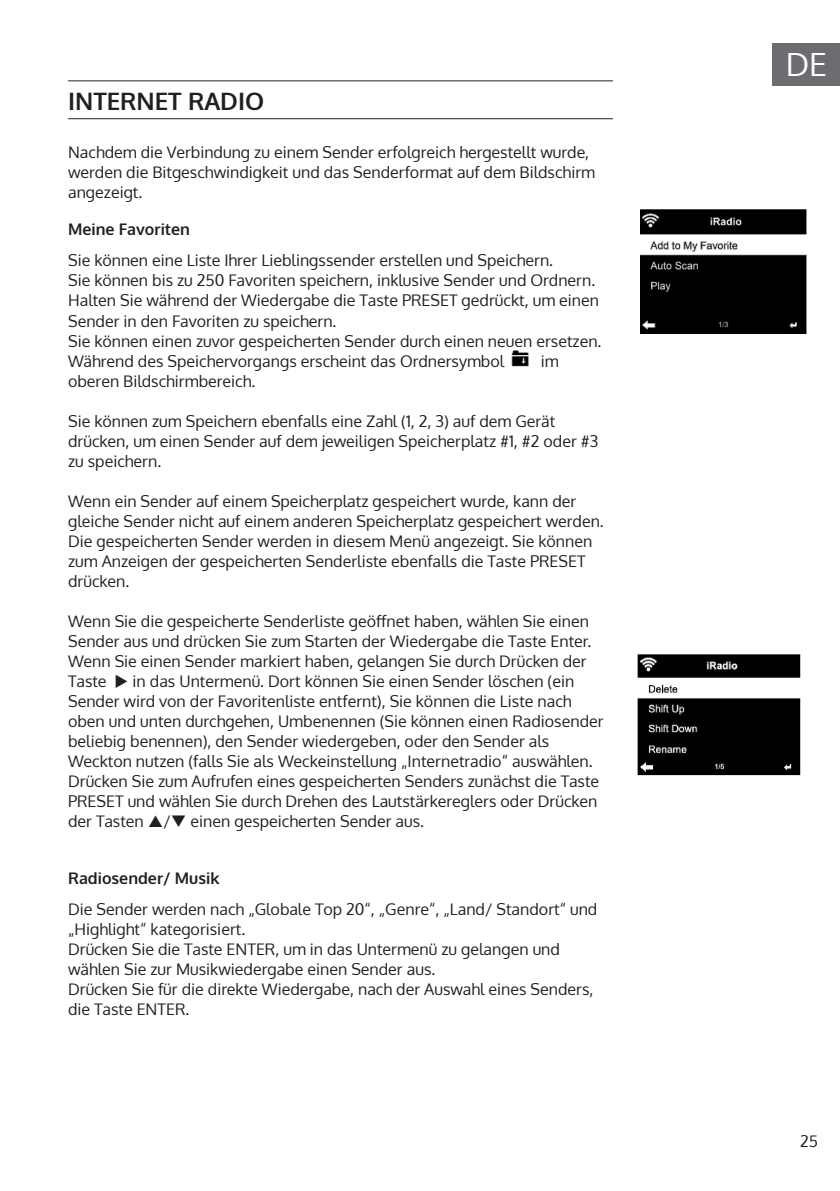
<style>
.page{position:relative;width:840px;height:1191px;background:#fff}
.page>*{position:absolute;margin:0;border:0;box-sizing:border-box;transform-origin:0 0}
.t1{font:32px "Oxygen";color:#fff}
.t2{font:700 24px "Oxygen";color:#231f20}
.t3{font:16px/20px "Oxygen";color:#231f20}
.t4{font:700 16px "Oxygen";color:#231f20}
</style>
<div class="page">
<div style="left:772px;top:43px;width:67px;height:42px;background:#6c6d70"></div>
<hr style="left:68px;top:80px;width:544px;height:1px;background:#231f20">
<hr style="left:68px;top:118px;width:544px;height:1px;background:#231f20">
<img style="left:511px;top:350px;width:18px;height:17px">
<img style="left:640px;top:210px;width:166px;height:124px">
<img style="left:637px;top:654px;width:163px;height:122px">
<h2 class="t2" style="left:68px;top:86px;width:197px">INTERNET RADIO</h2>
<p class="t3" style="left:68px;top:142px;width:528px">Nachdem die Verbindung zu einem Sender erfolgreich hergestellt wurde, werden die Bitgeschwindigkeit und das Senderformat auf dem Bildschirm angezeigt.</p>
<p class="t4" style="left:68px;top:219px;width:123px">Meine Favoriten</p>
<p class="t3" style="left:68px;top:251px;width:534px">Sie können eine Liste Ihrer Lieblingssender erstellen und Speichern.<br>Sie können bis zu 250 Favoriten speichern, inklusive Sender und Ordnern.<br>Halten Sie während der Wiedergabe die Taste PRESET gedrückt, um einen Sender in den Favoriten zu speichern.<br>Sie können einen zuvor gespeicherten Sender durch einen neuen ersetzen.<br>Während des Speichervorgangs erscheint das Ordnersymbol</p>
<p class="t3" style="left:540px;top:351px;width:19px">im</p>
<p class="t3" style="left:68px;top:371px;width:189px">oberen Bildschirmbereich.</p>
<p class="t3" style="left:68px;top:411px;width:531px">Sie können zum Speichern ebenfalls eine Zahl (1, 2, 3) auf dem Gerät drücken, um einen Sender auf dem jeweiligen Speicherplatz #1, #2 oder #3 zu speichern.</p>
<p class="t3" style="left:68px;top:491px;width:537px">Wenn ein Sender auf einem Speicherplatz gespeichert wurde, kann der gleiche Sender nicht auf einem anderen Speicherplatz gespeichert werden.<br>Die gespeicherten Sender werden in diesem Menü angezeigt. Sie können zum Anzeigen der gespeicherten Senderliste ebenfalls die Taste PRESET drücken.</p>
<p class="t3" style="left:68px;top:611px;width:536px">Wenn Sie die gespeicherte Senderliste geöffnet haben, wählen Sie einen Sender aus und drücken Sie zum Starten der Wiedergabe die Taste Enter.<br>Wenn Sie einen Sender markiert haben, gelangen Sie durch Drücken der Taste ◆ in das Untermenü. Dort können Sie einen Sender löschen (ein Sender wird von der Favoritenliste entfernt), Sie können die Liste nach oben und unten durchgehen, Umbenennen (Sie können einen Radiosender beliebig benennen), den Sender wiedergeben, oder den Sender als Weckton nutzen (falls Sie als Weckeinstellung „Internetradio“ auswählen.<br>Drücken Sie zum Aufrufen eines gespeicherten Senders zunächst die Taste PRESET und wählen Sie durch Drehen des Lautstärkereglers oder Drücken der Tasten /❑ einen gespeicherten Sender aus.</p>
<p class="t4" style="left:68px;top:868px;width:153px">Radiosender/ Musik</p>
<p class="t3" style="left:68px;top:899px;width:530px">Die Sender werden nach „Globale Top 20“, „Genre“, „Land/ Standort“ und „Highlight“ kategorisiert.<br>Drücken Sie die Taste ENTER, um in das Untermenü zu gelangen und wählen Sie zur Musikwiedergabe einen Sender aus.<br>Drücken Sie für die direkte Wiedergabe, nach der Auswahl eines Senders, die Taste ENTER.</p>
<h1 class="t1" style="left:785px;top:43px;width:43px">DE</h1>
<p class="t3" style="left:799px;top:1130px;width:19px">25</p>
</div>
